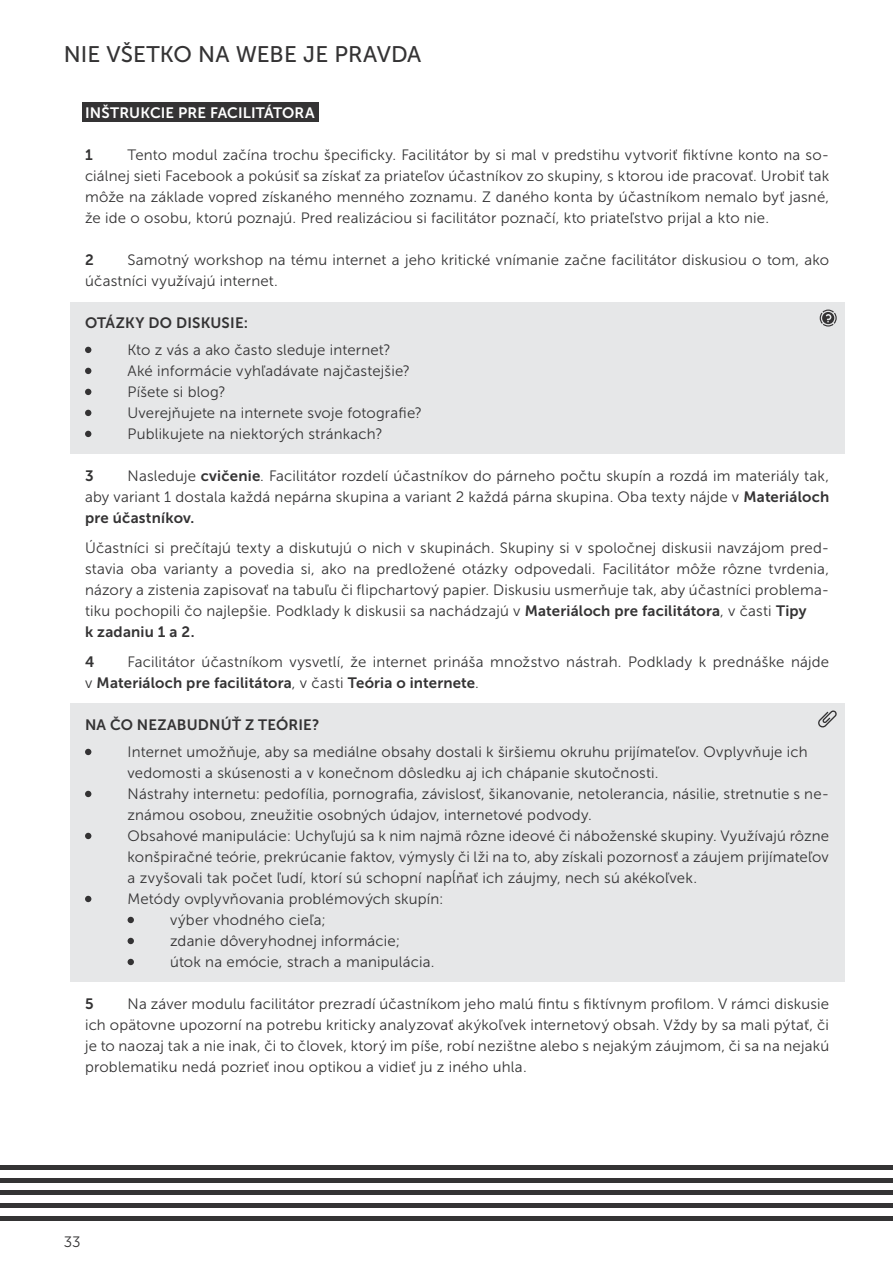
<style>
.page{position:relative;width:893px;height:1263px;background:#fff}
.page>*{position:absolute;margin:0;border:0;box-sizing:border-box;transform-origin:0 0}
.t1{font:22.5px "Museo Sans 500";color:#343334}
.t2{font:15px/21px "Museo Sans 300";letter-spacing:.01em;color:#343334;text-align:justify}
.t3{font:15px/30px "Museo Sans 700";letter-spacing:.01em;color:#343334}
.t4{font:15px "Museo Sans 700";letter-spacing:.01em;color:#fff}
.s1{font-family:"Museo Sans 700"}
.s2{font-family:"Museo Sans 300"}
</style>
<div class="page">
<div style="left:70px;top:302px;width:774px;height:152px;background:#e6e7e8"></div>
<div style="left:70px;top:703px;width:774px;height:279px;background:#e6e7e8"></div>
<div style="left:82px;top:103px;width:237px;height:19px;background:#343334"></div>
<hr style="left:0;top:1216px;width:893px;height:4px;background:#343334">
<hr style="left:0;top:1165px;width:893px;height:4px;background:#343334">
<hr style="left:0;top:1191px;width:893px;height:4px;background:#343334">
<div style="left:0;top:1203px;width:893px;height:5px;background:#343334"></div>
<hr style="left:0;top:1178px;width:893px;height:4px;background:#343334">
<svg style="left:85px;top:347px;width:6px;height:6px"></svg>
<svg style="left:85px;top:368px;width:6px;height:6px"></svg>
<svg style="left:85px;top:389px;width:6px;height:6px"></svg>
<svg style="left:85px;top:410px;width:6px;height:6px"></svg>
<svg style="left:85px;top:431px;width:6px;height:6px"></svg>
<svg style="left:85px;top:749px;width:6px;height:6px"></svg>
<svg style="left:85px;top:791px;width:6px;height:6px"></svg>
<svg style="left:85px;top:833px;width:6px;height:6px"></svg>
<svg style="left:85px;top:896px;width:6px;height:6px"></svg>
<svg style="left:128px;top:917px;width:6px;height:6px"></svg>
<svg style="left:128px;top:938px;width:6px;height:6px"></svg>
<svg style="left:128px;top:959px;width:6px;height:6px"></svg>
<svg style="left:820px;top:310px;width:17px;height:17px"></svg>
<svg style="left:818px;top:710px;width:19px;height:18px"></svg>
<h1 class="t1" style="left:64px;top:46px;width:359px">NIE VŠETKO NA WEBE JE PRAVDA</h1>
<p class="t4" style="left:85px;top:107px;width:231px">INŠTRUKCIE PRE FACILITÁTORA</p>
<p class="t3" style="left:85px;top:141px;width:9px">1</p>
<p class="t2" style="left:85px;top:145px;width:746px;text-indent:43px">Tento modul začína trochu špecificky. Facilitátor by si mal v predstihu vytvoriť fiktívne konto na so&shy;ciálnej sieti Facebook a pokúsiť sa získať za priateľov účastníkov zo skupiny, s ktorou ide pracovať. Urobiť tak môže na základe vopred získaného menného zoznamu. Z daného konta by účastníkom nemalo byť jasné, že ide o osobu, ktorú poznajú. Pred realizáciou si facilitátor poznačí, kto priateľstvo prijal a kto nie.</p>
<p class="t3" style="left:85px;top:246px;width:10px">2</p>
<p class="t2" style="left:85px;top:250px;width:745px;text-indent:43px">Samotný workshop na tému internet a jeho kritické vnímanie začne facilitátor diskusiou o tom, ako účastníci využívajú internet.</p>
<p class="t3" style="left:85px;top:309px;width:165px">OTÁZKY DO DISKUSIE:</p>
<p class="t2" style="left:128px;top:340px;width:296px;text-align:left">Kto z vás a ako často sleduje internet?<br>Aké informácie vyhľadávate najčastejšie?<br>Píšete si blog?<br>Uverejňujete na internete svoje fotografie?<br>Publikujete na niektorých stránkach?</p>
<p class="t3" style="left:85px;top:462px;width:10px">3</p>
<p class="t2" style="left:85px;top:466px;width:746px;text-align:right">Nasleduje <span class="s1">cvičenie</span>. Facilitátor rozdelí účastníkov do párneho počtu skupín a rozdá im materiály tak,<br>aby variant 1 dostala každá nepárna skupina a variant 2 každá párna skupina. Oba texty nájde v <span class="s1">Materiáloch</span></p>
<p class="t3" style="left:85px;top:504px;width:111px">pre účastníkov.</p>
<p class="t2" style="left:85px;top:538px;width:746px">Účastníci si prečítajú texty a diskutujú o nich v skupinách. Skupiny si v spoločnej diskusii navzájom pred&shy;stavia oba varianty a povedia si, ako na predložené otázky odpovedali. Facilitátor môže rôzne tvrdenia, názory a zistenia zapisovať na tabuľu či flipchartový papier. Diskusiu usmerňuje tak, aby účastníci problema&shy;tiku pochopili čo najlepšie. Podklady k diskusii sa nachádzajú v <span class="s1">Materiáloch pre facilitátora</span>, v časti <span class="s1">Tipy</span></p>
<p class="t3" style="left:85px;top:618px;width:111px">k zadaniu 1 a 2.<br>4</p>
<p class="t2" style="left:128px;top:652px;width:703px">Facilitátor účastníkom vysvetlí, že internet prináša množstvo nástrah. Podklady k prednáške nájde</p>
<p class="t3" style="left:85px;top:669px;width:395px"><span class="s2">v</span> Materiáloch pre facilitátora<span class="s2">, v časti</span> Teória o internete<span class="s2">.</span></p>
<p class="t3" style="left:85px;top:711px;width:236px">NA ČO NEZABUDNÚŤ Z TEÓRIE?</p>
<p class="t2" style="left:128px;top:742px;width:682px">Internet umožňuje, aby sa mediálne obsahy dostali k širšiemu okruhu prijímateľov. Ovplyvňuje ich</p>
<p class="t2" style="left:128px;top:763px;width:532px">vedomosti a skúsenosti a v konečnom dôsledku aj ich chápanie skutočnosti.</p>
<p class="t2" style="left:128px;top:784px;width:703px">Nástrahy internetu: pedofília, pornografia, závislosť, šikanovanie, netolerancia, násilie, stretnutie s ne-</p>
<p class="t2" style="left:128px;top:805px;width:466px">známou osobou, zneužitie osobných údajov, internetové podvody.</p>
<p class="t2" style="left:128px;top:826px;width:703px">Obsahové manipulácie: Uchyľujú sa k nim najmä rôzne ideové či náboženské skupiny. Využívajú rôzne</p>
<p class="t2" style="left:128px;top:847px;width:703px">konšpiračné teórie, prekrúcanie faktov, výmysly či lži na to, aby získali pozornosť a záujem prijímateľov</p>
<p class="t2" style="left:128px;top:868px;width:571px">a zvyšovali tak počet ľudí, ktorí sú schopní napĺňať ich záujmy, nech sú akékoľvek.</p>
<p class="t2" style="left:128px;top:889px;width:318px">Metódy ovplyvňovania problémových skupín:</p>
<p class="t2" style="left:170px;top:910px;width:157px">výber vhodného cieľa;</p>
<p class="t2" style="left:170px;top:931px;width:231px">zdanie dôveryhodnej informácie;</p>
<p class="t2" style="left:170px;top:952px;width:266px">útok na emócie, strach a manipulácia.</p>
<p class="t3" style="left:85px;top:990px;width:10px">5</p>
<p class="t2" style="left:85px;top:994px;width:746px;text-indent:43px">Na záver modulu facilitátor prezradí účastníkom jeho malú fintu s fiktívnym profilom. V rámci diskusie ich opätovne upozorní na potrebu kriticky analyzovať akýkoľvek internetový obsah. Vždy by sa mali pýtať, či je to naozaj tak a nie inak, či to človek, ktorý im píše, robí nezištne alebo s nejakým záujmom, či sa na nejakú problematiku nedá pozrieť inou optikou a vidieť ju z iného uhla.</p>
<p class="t2" style="left:64px;top:1233px;width:18px">33</p>
</div>
